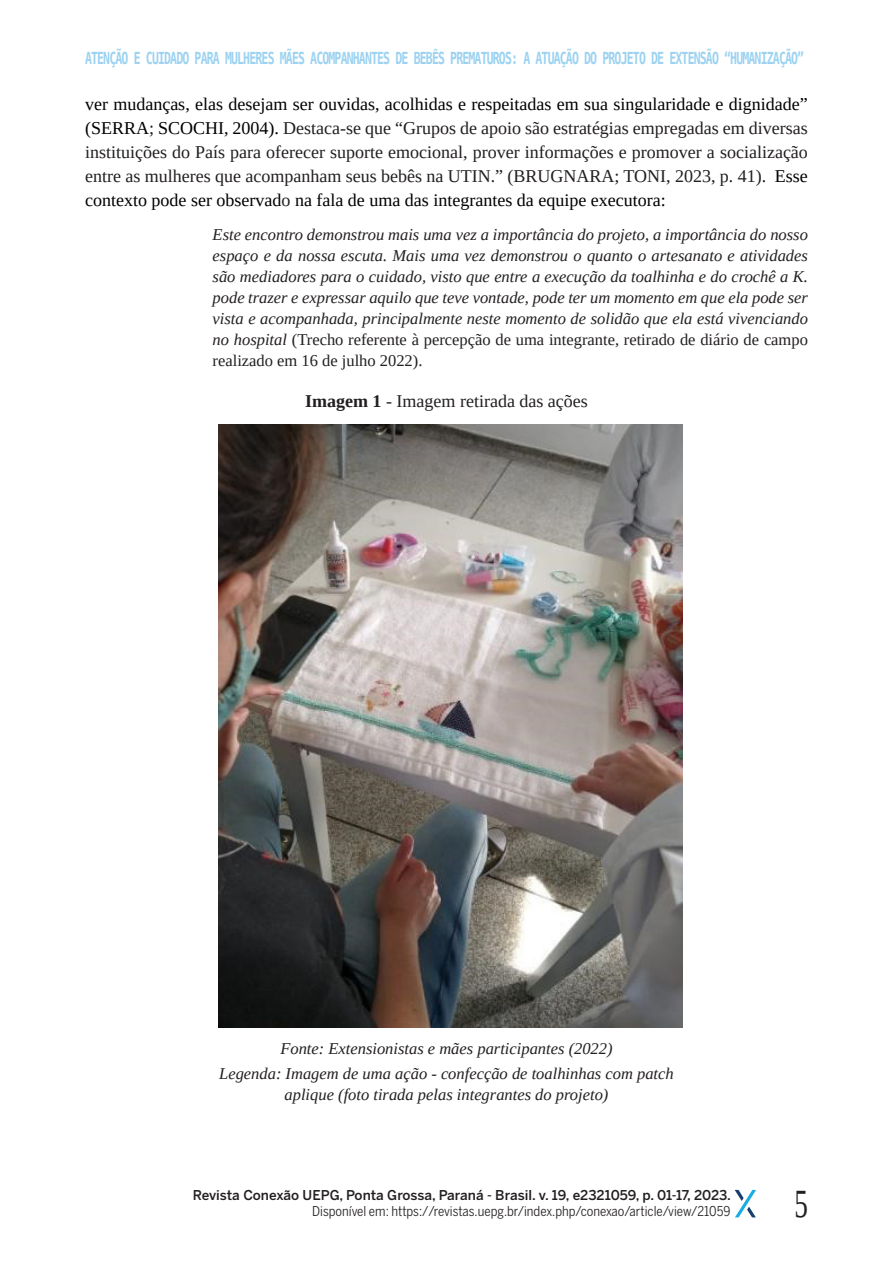
<style>
.page{position:relative;width:893px;height:1263px;background:#fff}
.page>*{position:absolute;margin:0;border:0;box-sizing:border-box;transform-origin:0 0}
.t1{font:39.9px "Liberation Serif";color:#231f20;scale:.68 1}
.TEXTO_ARTIGO{font:18px/24px "Liberation Serif";color:#231f20;text-align:justify}
.CITAÇÃO{font:italic 16.5px/21px "Liberation Serif";color:#231f20;text-align:justify}
.FONTE{font:italic 16.5px/21px "Liberation Serif";color:#231f20;text-align:center}
.t2{font:700 16.5px "DejaVu Sans Mono";letter-spacing:-.075em;color:#9bd2f1;scale:.7 1}
.t3{font:13.5px "Benton Sans Cond";color:#231f20}
.t4{font:500 13.5px "Benton Sans";color:#231f20}
.s1{color:#000}
.s2{font-style:normal}
.s3{font-weight:700}
</style>
<div class="page">
<svg style="left:735px;top:1190px;width:21px;height:27px"></svg>
<img style="left:218px;top:424px;width:465px;height:603px">
<p class="t2" style="left:85px;top:46px;width:1029px">ATENÇÃO E CUIDADO PARA MULHERES MÃES ACOMPANHANTES DE BEBÊS PREMATUROS: A ATUAÇÃO DO PROJETO DE EXTENSÃO “HUMANIZAÇÃO”</p>
<p class="TEXTO_ARTIGO" style="left:85px;top:92px;width:724px"><span class="s1">ver mudanças, elas desejam ser ouvidas, acolhidas e respeitadas em sua singularidade e dignidade” (SERRA</span>; <span class="s1">SCOCHI, 2004).</span> Destaca-se que “Grupos de apoio são estratégias empregadas em diversas instituições do País para oferecer suporte emocional, prover informações e promover a socialização entre as mulheres que acompanham seus bebês na UTIN.” (BRUGNARA; TONI, 2023, p. 41). <span class="s1">Esse contexto pode ser observad</span>o <span class="s1">na fala de uma das integrantes da equipe executora:</span></p>
<p class="CITAÇÃO" style="left:213px;top:224px;width:597px">Este encontro demonstrou mais uma vez a importância do projeto, a importância do nosso espaço e da nossa escuta. Mais uma vez demonstrou o quanto o artesanato e atividades são mediadores para o cuidado, visto que entre a execução da toalhinha e do crochê a K. pode trazer e expressar aquilo que teve vontade, pode ter um momento em que ela pode ser vista e acompanhada, principalmente neste momento de solidão que ela está vivenciando no hospital <span class="s2">(Trecho referente à percepção de uma integrante, retirado de diário de campo realizado em 16 de julho 2022).</span></p>
<p class="TEXTO_ARTIGO" style="left:305px;top:389px;width:284px"><span class="s3">Imagem 1</span> - Imagem retirada das ações</p>
<p class="FONTE" style="left:280px;top:1038px;width:334px">Fonte: Extensionistas e mães participantes (2022)</p>
<p class="FONTE" style="left:219px;top:1063px;width:456px">Legenda: Imagem de uma ação - confecção de toalhinhas com patch aplique (foto tirada pelas integrantes do projeto)</p>
<p class="t4" style="left:193px;top:1187px;width:539px">Revista Conexão UEPG, Ponta Grossa, Paraná - Brasil. v. 19, e2321059, p. 01-17, 2023.</p>
<p class="t3" style="left:312px;top:1203px;width:420px">Disponível em: https://revistas.uepg.br/index.php/conexao/article/view/21059</p>
<h1 class="t1" style="left:794px;top:1178px;width:21px">5</h1>
</div>
